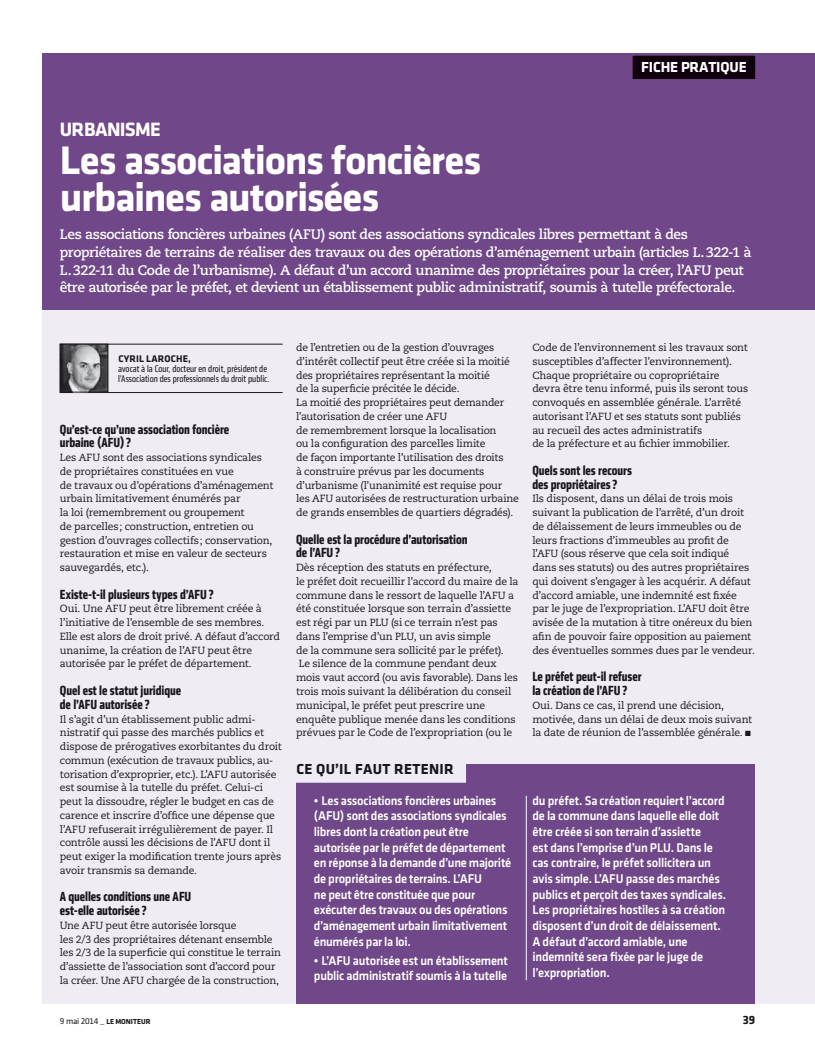
<style>
.page{position:relative;width:815px;height:1053px;background:#fff}
.page>*{position:absolute;margin:0;border:0;box-sizing:border-box;transform-origin:0 0}
.TITRE{font:700 41.25px/37.5px "Klavika";letter-spacing:-.03em;color:#fff}
.SURTITRE{font:700 20px "Klavika";letter-spacing:-.035em;color:#fff}
.retenir_TITRE{font:700 15px "Klavika";letter-spacing:.02em;color:#1a171c}
.Rubrique{font:700 15px "Klavika";letter-spacing:-.01em;color:#fff}
.CHAPEAU{font:700 13.75px/17.5px "Caecilia LT Std";letter-spacing:-.03em;color:#fff}
.INTER{font:700 condensed 13.75px/13.8px "Klavika";letter-spacing:-.005em;color:#1a171c}
.retenir_TEXTE_pusse{font:13.12px/15.6px "Klavika Medium TF";letter-spacing:-.02em;color:#fff;scale:.95 1}
.t1{font:700 12.5px "Klavika";color:#1a171c}
.TEXTE{font:10.38px/13.8px "Caecilia LT Std";letter-spacing:-.015em;color:#1a171c}
.SIGNATURE_interven{font:condensed 10px/10px "Klavika";color:#1a171c}
.t2{font:700 7.5px "Klavika";color:#1a171c}
.s1{font-weight:700;font-stretch:normal}
.s2{font-family:"Klavika Regular TF";font-weight:400;font-size:8.75px}
.s3{font-family:"Klavika Regular TF";font-weight:400;font-size:10px}
</style>
<div class="page">
<div style="left:42px;top:53px;width:773px;height:950px;background:#efecf4"></div>
<div style="left:42px;top:53px;width:773px;height:257px;background:#704788"></div>
<div style="left:631px;top:54px;width:125px;height:26px;background:#10000e"></div>
<div style="left:630px;top:53px;width:128px;height:28px;border:2px solid #704788"></div>
<div style="left:296px;top:763px;width:459px;height:240px;background:#704788"></div>
<div style="left:294px;top:759px;width:172px;height:23px;background:#efecf4"></div>
<hr style="left:526px;top:795px;width:1px;height:185px;background:#fff">
<hr style="left:60px;top:344px;width:223px;height:1px;background:#1a171c">
<hr style="left:60px;top:392px;width:223px;height:1px;background:#1a171c">
<img style="left:62px;top:346px;width:44px;height:44px">
<div style="left:60px;top:344px;width:48px;height:48px;border:1px solid #1a171c"></div>
<p class="Rubrique" style="left:641px;top:59px;width:107px">FICHE PRATIQUE</p>
<p class="SURTITRE" style="left:60px;top:119px;width:102px">URBANISME</p>
<p class="TITRE" style="left:60px;top:141px;width:423px">Les associations foncières urbaines autorisées</p>
<p class="CHAPEAU" style="left:60px;top:226px;width:693px">Les associations foncières urbaines (AFU) sont des associations syndicales libres permettant à des propriétaires de terrains de réaliser des travaux ou des opérations d’aménagement urbain (articles L.322-1 à L.322-11 du Code de l’urbanisme). A défaut d’un accord unanime des propriétaires pour la créer, l’AFU peut être autorisée par le préfet, et devient un établissement public administratif, soumis à tutelle préfectorale.</p>
<p class="SIGNATURE_interven" style="left:118px;top:353px;width:153px"><span class="s1">CYRIL LAROCHE,<br></span>avocat à la Cour, docteur en droit, président de l’Association des professionnels du droit public.</p>
<p class="INTER" style="left:60px;top:422px;width:171px">Qu’est-ce qu’une association foncière urbaine (AFU)?</p>
<p class="TEXTE" style="left:60px;top:451px;width:215px">Les AFU sont des associations syndicales de propriétaires constituées en vue<br>de travaux ou d’opérations d’aménagement urbain limitativement énumérés par<br>la loi (remembrement ou groupement<br>de parcelles; construction, entretien ou gestion d’ouvrages collectifs; conservation, restauration et mise en valeur de secteurs sauvegardés, etc.).</p>
<p class="INTER" style="left:60px;top:587px;width:155px">Existe-t-il plusieurs types d’AFU?</p>
<p class="TEXTE" style="left:60px;top:602px;width:222px">Oui. Une AFU peut être librement créée à l’initiative de l’ensemble de ses membres.<br>Elle est alors de droit privé. A défaut d’accord unanime, la création de l’AFU peut être autorisée par le préfet de département.</p>
<p class="INTER" style="left:60px;top:683px;width:123px">Quel est le statut juridique de l’AFU autorisée?</p>
<p class="TEXTE" style="left:60px;top:712px;width:224px">Il s’agit d’un établissement public admi&shy;nistratif qui passe des marchés publics et dispose de prérogatives exorbitantes du droit commun (exécution de travaux publics, au&shy;torisation d’exproprier, etc.). L’AFU autorisée est soumise à la tutelle du préfet. Celui-ci peut la dissoudre, régler le budget en cas de carence et inscrire d’office une dépense que l’AFU refuserait irrégulièrement de payer. Il contrôle aussi les décisions de l’AFU dont il peut exiger la modification trente jours après avoir transmis sa demande.</p>
<p class="INTER" style="left:60px;top:889px;width:133px">A quelles conditions une AFU est-elle autorisée?</p>
<p class="TEXTE" style="left:60px;top:918px;width:223px">Une AFU peut être autorisée lorsque<br>les 2/3 des propriétaires détenant ensemble les 2/3 de la superficie qui constitue le terrain d’assiette de l’association sont d’accord pour la créer. Une AFU chargée de la construction,</p>
<p class="TEXTE" style="left:296px;top:341px;width:224px">de l’entretien ou de la gestion d’ouvrages d’intérêt collectif peut être créée si la moitié des propriétaires représentant la moitié<br>de la superficie précitée le décide.<br>La moitié des propriétaires peut demander l’autorisation de créer une AFU<br>de remembrement lorsque la localisation<br>ou la configuration des parcelles limite<br>de façon importante l’utilisation des droits<br>à construire prévus par les documents d’urbanisme (l’unanimité est requise pour<br>les AFU autorisées de restructuration urbaine de grands ensembles de quartiers dégradés).</p>
<p class="INTER" style="left:296px;top:532px;width:173px">Quelle est la procédure d’autorisation de l’AFU?</p>
<p class="TEXTE" style="left:296px;top:561px;width:224px">Dès réception des statuts en préfecture,<br>le préfet doit recueillir l’accord du maire de la commune dans le ressort de laquelle l’AFU a été constituée lorsque son terrain d’assiette est régi par un PLU (si ce terrain n’est pas dans l’emprise d’un PLU, un avis simple<br>de la commune sera sollicité par le préfet).<br>Le silence de la commune pendant deux mois vaut accord (ou avis favorable). Dans les trois mois suivant la délibération du conseil municipal, le préfet peut prescrire une enquête publique menée dans les conditions prévues par le Code de l’expropriation (ou le</p>
<p class="retenir_TITRE" style="left:296px;top:760px;width:159px">CE QU’IL FAUT RETENIR</p>
<p class="retenir_TEXTE_pusse" style="left:314px;top:792px;width:209px">• Les associations foncières urbaines (AFU) sont des associations syndicales libres dont la création peut être autorisée par le préfet de département en réponse à la demande d’une majorité de propriétaires de terrains. L’AFU<br>ne peut être constituée que pour exécuter des travaux ou des opérations d’aménagement urbain limitativement énumérés par la loi.</p>
<p class="retenir_TEXTE_pusse" style="left:314px;top:952px;width:206px">• L’AFU autorisée est un établissement public administratif soumis à la tutelle</p>
<p class="TEXTE" style="left:532px;top:341px;width:217px">Code de l’environnement si les travaux sont susceptibles d’affecter l’environnement).<br>Chaque propriétaire ou copropriétaire devra être tenu informé, puis ils seront tous convoqués en assemblée générale. L’arrêté autorisant l’AFU et ses statuts sont publiés au recueil des actes administratifs<br>de la préfecture et au fichier immobilier.</p>
<p class="INTER" style="left:532px;top:463px;width:101px">Quels sont les recours des propriétaires?</p>
<p class="TEXTE" style="left:532px;top:492px;width:224px">Ils disposent, dans un délai de trois mois suivant la publication de l’arrêté, d’un droit de délaissement de leurs immeubles ou de leurs fractions d’immeubles au profit de l’AFU (sous réserve que cela soit indiqué dans ses statuts) ou des autres propriétaires qui doivent s’engager à les acquérir. A défaut d’accord amiable, une indemnité est fixée par le juge de l’expropriation. L’AFU doit être avisée de la mutation à titre onéreux du bien afin de pouvoir faire opposition au paiement des éventuelles sommes dues par le vendeur.</p>
<p class="INTER" style="left:532px;top:669px;width:111px">Le préfet peut-il refuser la création de l’AFU?</p>
<p class="TEXTE" style="left:532px;top:698px;width:221px">Oui. Dans ce cas, il prend une décision, motivée, dans un délai de deux mois suivant la date de réunion de l’assemblée générale. ■</p>
<p class="retenir_TEXTE_pusse" style="left:532px;top:792px;width:205px">du préfet. Sa création requiert l’accord de la commune dans laquelle elle doit être créée si son terrain d’assiette<br>est dans l’emprise d’un PLU. Dans le cas contraire, le préfet sollicitera un avis simple. L’AFU passe des marchés publics et perçoit des taxes syndicales.<br>Les propriétaires hostiles à sa création disposent d’un droit de délaissement.<br>A défaut d’accord amiable, une indemnité sera fixée par le juge de l’expropriation.</p>
<p class="t2" style="left:60px;top:1017px;width:92px"><span class="s2">9 mai 2014</span> <span class="s3">_</span> LE MONITEUR</p>
<p class="t1" style="left:743px;top:1012px;width:14px">39</p>
</div>
